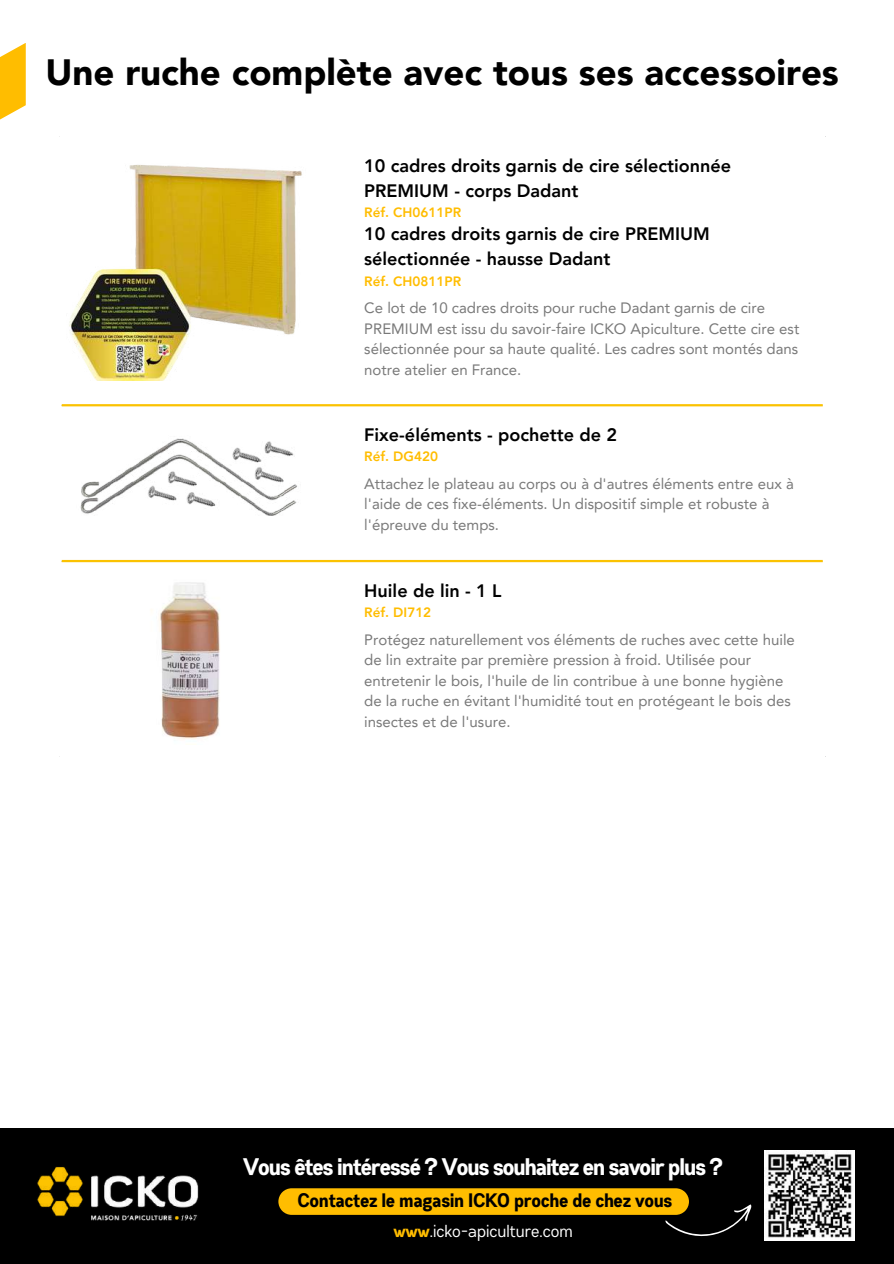
<style>
.page{position:relative;width:894px;height:1264px;background:#fff}
.page>*{position:absolute;margin:0;border:0;box-sizing:border-box;transform-origin:0 0}
.t1{font:900 36.6px "Avenir LT Pro";color:#000}
.t2{font:700 24px "Gabriel Sans Cond";letter-spacing:-.03em;color:#fff}
.t3{font:700 19.5px "Gabriel Sans Cond";color:#000}
.t4{font:800 18px/25px "Avenir LT Pro";color:#000}
.t5{font:17.4px "Gabriel Sans Cond";color:#fff}
.t6{font:15px/20.5px "Avenir LT Pro";color:#797979}
.t7{font:800 13.5px "Avenir LT Pro";color:#ffbd00}
.s1{font-weight:700;color:#ffbd00}
</style>
<div class="page">
<hr style="left:62px;top:404px;width:760px;height:2px;background:#fbc201">
<hr style="left:62px;top:560px;width:760px;height:2px;background:#fbc201">
<img style="left:69px;top:165px;width:233px;height:215px">
<img style="left:151px;top:582px;width:69px;height:158px">
<img style="left:80px;top:438px;width:217px;height:78px">
<div style="left:0;top:1127px;width:893px;height:136px;background:#000"></div>
<svg style="left:278px;top:1188px;width:474px;height:49px"></svg>
<img style="left:37px;top:1166px;width:162px;height:55px">
<svg style="left:0;top:43px;width:26px;height:77px;fill:#ffbd00"></svg>
<img style="left:764px;top:1150px;width:90px;height:90px">
<h1 class="t1" style="left:46px;top:57px;width:794px">Une ruche complète avec tous ses accessoires</h1>
<p class="t4" style="left:364px;top:155px;width:368px">10 cadres droits garnis de cire sélectionnée<br>PREMIUM - corps Dadant</p>
<p class="t7" style="left:364px;top:207px;width:98px">Réf. CH0611PR</p>
<p class="t4" style="left:364px;top:223px;width:347px">10 cadres droits garnis de cire PREMIUM sélectionnée - hausse Dadant</p>
<p class="t7" style="left:364px;top:275px;width:98px">Réf. CH0811PR</p>
<p class="t6" style="left:364px;top:299px;width:436px">Ce lot de 10 cadres droits pour ruche Dadant garnis de cire PREMIUM est issu du savoir-faire ICKO Apiculture. Cette cire est sélectionnée pour sa haute qualité. Les cadres sont montés dans notre atelier en France.</p>
<p class="t4" style="left:364px;top:423px;width:254px">Fixe-éléments - pochette de 2</p>
<p class="t7" style="left:364px;top:451px;width:75px">Réf. DG420</p>
<p class="t6" style="left:364px;top:474px;width:431px">Attachez le plateau au corps ou à d'autres éléments entre eux à l'aide de ces fixe-éléments. Un dispositif simple et robuste à l'épreuve du temps.</p>
<p class="t4" style="left:364px;top:579px;width:138px">Huile de lin - 1 L</p>
<p class="t7" style="left:364px;top:607px;width:68px">Réf. DI712</p>
<p class="t6" style="left:364px;top:630px;width:432px">Protégez naturellement vos éléments de ruches avec cette huile de lin extraite par première pression à froid. Utilisée pour entretenir le bois, l'huile de lin contribue à une bonne hygiène de la ruche en évitant l'humidité tout en protégeant le bois des insectes et de l'usure.</p>
<h2 class="t2" style="left:244px;top:1155px;width:481px">Vous êtes intéressé ? Vous souhaitez en savoir plus ?</h2>
<h3 class="t3" style="left:298px;top:1191px;width:376px">Contactez le magasin ICKO proche de chez vous</h3>
<p class="t5" style="left:394px;top:1222px;width:181px"><span class="s1">www</span>.icko-apiculture.com</p>
</div>
